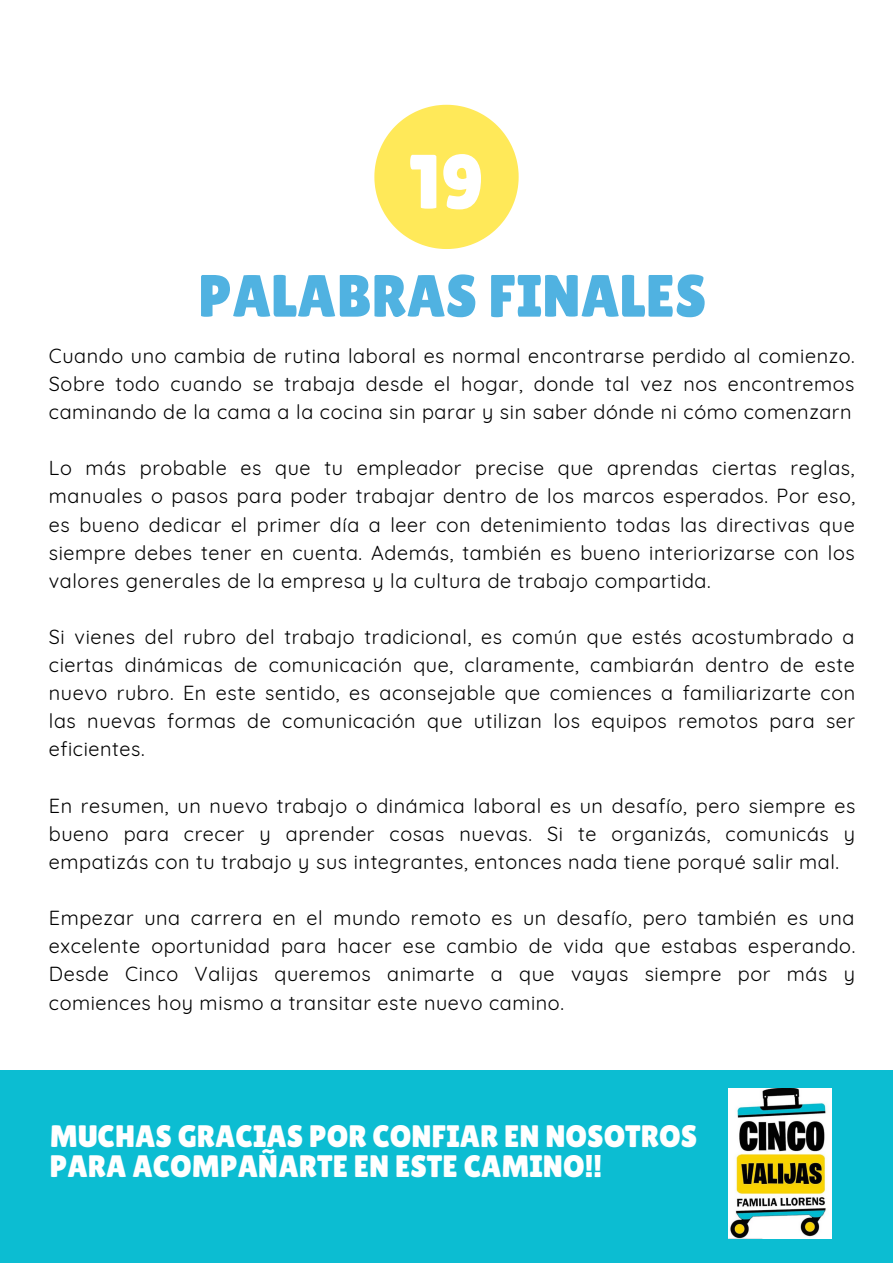
<style>
.page{position:relative;width:893px;height:1264px;background:#fff}
.page>*{position:absolute;margin:0;border:0;box-sizing:border-box;transform-origin:0 0}
.t1{font:76.8px "Lilita One";color:#fff}
.t2{font:59.55px "Lilita One";color:#50b2e1}
.t3{font:31.05px/30.3px "Lilita One";color:#fff}
.t4{font:19.8px/28px "Quicksand";letter-spacing:.03em;color:#000;text-align:justify}
</style>
<div class="page">
<div style="left:0;top:1069px;width:892px;height:193px;background:#0cbdd2"></div>
<img style="left:728px;top:1088px;width:103px;height:150px">
<svg style="left:374px;top:105px;width:144px;height:144px"></svg>
<h1 class="t1" style="left:409px;top:138px;width:76px">19</h1>
<h2 class="t2" style="left:198px;top:262px;width:509px">PALABRAS FINALES</h2>
<p class="t4" style="left:49px;top:341px;width:807px">Cuando uno cambia de rutina laboral es normal encontrarse perdido al comienzo.<br>Sobre todo cuando se trabaja desde el hogar, donde tal vez nos encontremos caminando de la cama a la cocina sin parar y sin saber dónde ni cómo comenzarn</p>
<p class="t4" style="left:49px;top:454px;width:807px">Lo más probable es que tu empleador precise que aprendas ciertas reglas, manuales o pasos para poder trabajar dentro de los marcos esperados. Por eso, es bueno dedicar el primer día a leer con detenimiento todas las directivas que siempre debes tener en cuenta. Además, también es bueno interiorizarse con los valores generales de la empresa y la cultura de trabajo compartida.</p>
<p class="t4" style="left:49px;top:622px;width:807px">Si vienes del rubro del trabajo tradicional, es común que estés acostumbrado a ciertas dinámicas de comunicación que, claramente, cambiarán dentro de este nuevo rubro. En este sentido, es aconsejable que comiences a familiarizarte con las nuevas formas de comunicación que utilizan los equipos remotos para ser eficientes.</p>
<p class="t4" style="left:49px;top:791px;width:807px">En resumen, un nuevo trabajo o dinámica laboral es un desafío, pero siempre es bueno para crecer y aprender cosas nuevas. Si te organizás, comunicás y empatizás con tu trabajo y sus integrantes, entonces nada tiene porqué salir mal.</p>
<p class="t4" style="left:49px;top:903px;width:807px">Empezar una carrera en el mundo remoto es un desafío, pero también es una excelente oportunidad para hacer ese cambio de vida que estabas esperando.<br>Desde Cinco Valijas queremos animarte a que vayas siempre por más y comiences hoy mismo a transitar este nuevo camino.</p>
<h3 class="t3" style="left:50px;top:1120px;width:648px">MUCHAS GRACIAS POR CONFIAR EN NOSOTROS<br>PARA ACOMPAÑARTE EN ESTE CAMINO!!</h3>
</div>
